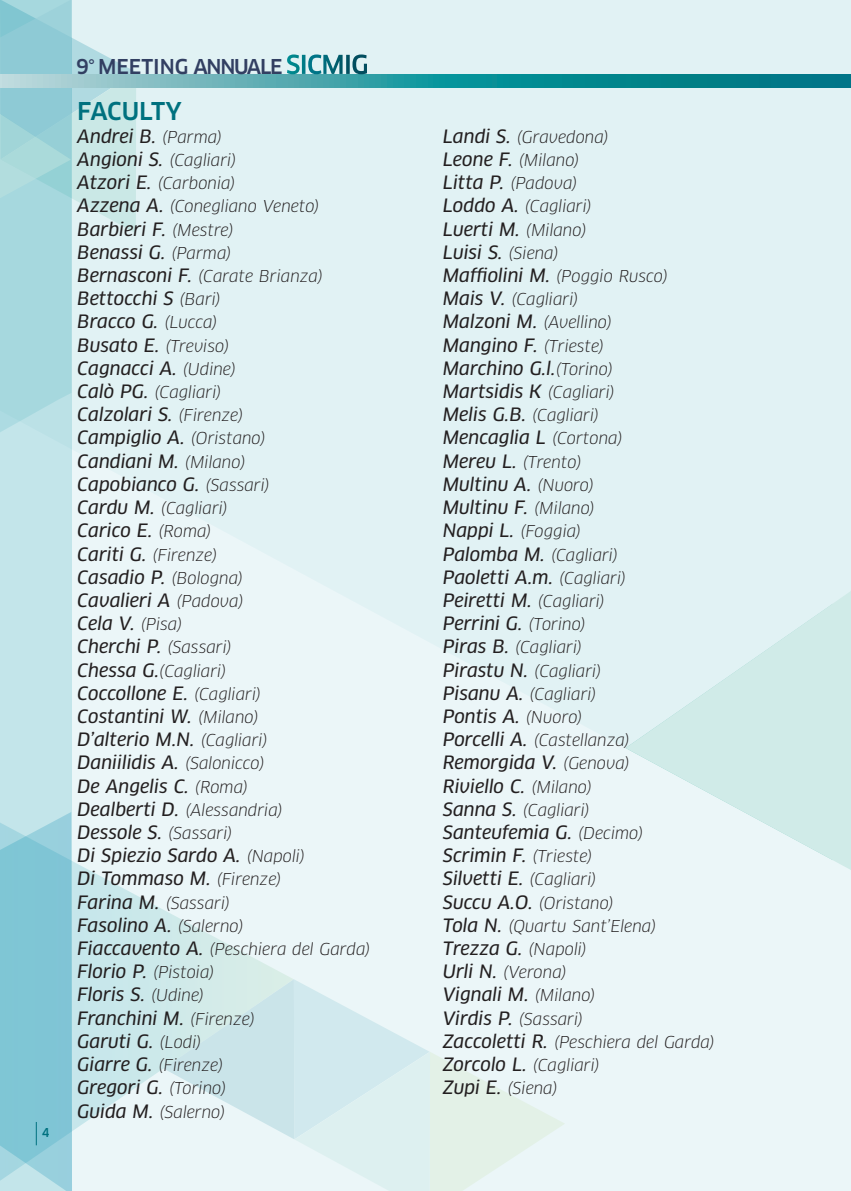
<style>
.page{position:relative;width:851px;height:1191px;background:#fff}
.page>*{position:absolute;margin:0;border:0;box-sizing:border-box;transform-origin:0 0}
.t1{font:500 24px "Clan Pro";letter-spacing:-.01em;color:#00717f}
.t2{font:500 20px "Clan Pro";letter-spacing:-.035em;color:#323f62}
.t3{font:italic 18px "Clan Pro News";color:#231f20}
.t4{font:italic 16px "Clan Pro";color:#231f20}
.t5{font:500 12px "Clan Pro";color:#00717f}
.s1{font-size:18.2px}
.s2{font-size:25.4px;color:#fff}
.s3{font-family:"Clan Pro";font-size:16px}
.s4{font-family:"Clan Pro News";font-size:18px}
</style>
<div class="page">
<div style="left:0;top:0;width:850px;height:1191px;background:#e1f2f4"></div>
<svg style="left:293px;top:979px;width:271px;height:212px"></svg>
<svg style="left:625px;top:591px;width:225px;height:278px"></svg>
<svg style="left:72px;top:861px;width:221px;height:278px"></svg>
<hr style="left:850px;top:0;width:1px;height:1191px;background:#0092a6">
<svg style="left:850px;top:0;width:1px;height:870px"></svg>
<div style="left:0;top:0;width:71px;height:1191px;background:#c3e5ea"></div>
<svg style="left:0;top:0;width:136px;height:442px"></svg>
<svg style="left:0;top:75px;width:850px;height:13px;background:#389da4"></svg>
<svg style="left:0;top:812px;width:72px;height:379px;background:#87c8d7"></svg>
<p class="t5" style="left:42px;top:1125px;width:9px">4</p>
<p class="t2" style="left:76px;top:55px;width:294px">9<span class="s1">°</span> MEETING ANNUALE <span class="s2">SICMIG</span></p>
<p class="t1" style="left:77px;top:97px;width:106px">FACULTY</p>
<p class="t3" style="left:77px;top:125px;width:146px">Andrei B. <span class="s3">(Parma)</span></p>
<p class="t4" style="left:77px;top:150px;width:160px"><span class="s4">Angioni S.</span> (Cagliari)</p>
<p class="t4" style="left:77px;top:174px;width:160px"><span class="s4">Atzori E.</span> (Carbonia)</p>
<p class="t4" style="left:77px;top:197px;width:244px"><span class="s4">Azzena A.</span> (Conegliano Veneto)</p>
<p class="t3" style="left:77px;top:218px;width:158px">Barbieri F. <span class="s3">(Mestre)</span></p>
<p class="t3" style="left:77px;top:241px;width:156px">Benassi G. <span class="s3">(Parma)</span></p>
<p class="t4" style="left:77px;top:266px;width:247px"><span class="s4">Bernasconi F.</span> (Carate Brianza)</p>
<p class="t3" style="left:77px;top:288px;width:145px">Bettocchi S <span class="s3">(Bari)</span></p>
<p class="t3" style="left:77px;top:311px;width:142px">Bracco G. <span class="s3">(Lucca)</span></p>
<p class="t4" style="left:77px;top:336px;width:154px"><span class="s4">Busato E.</span> (Treviso)</p>
<p class="t3" style="left:77px;top:357px;width:160px">Cagnacci A. <span class="s3">(Udine)</span></p>
<p class="t4" style="left:77px;top:382px;width:146px"><span class="s4">Calò PG.</span> (Cagliari)</p>
<p class="t3" style="left:77px;top:404px;width:168px">Calzolari S. <span class="s3">(Firenze)</span></p>
<p class="t3" style="left:77px;top:427px;width:190px">Campiglio A. <span class="s3">(Oristano)</span></p>
<p class="t3" style="left:77px;top:450px;width:170px">Candiani M. <span class="s3">(Milano)</span></p>
<p class="t3" style="left:77px;top:473px;width:194px">Capobianco G. <span class="s3">(Sassari)</span></p>
<p class="t4" style="left:77px;top:498px;width:152px"><span class="s4">Cardu M.</span> (Cagliari)</p>
<p class="t3" style="left:77px;top:520px;width:136px">Carico E. <span class="s3">(Roma)</span></p>
<p class="t4" style="left:77px;top:545px;width:142px"><span class="s4">Cariti G.</span> (Firenze)</p>
<p class="t3" style="left:77px;top:566px;width:167px">Casadio P. <span class="s3">(Bologna)</span></p>
<p class="t3" style="left:77px;top:589px;width:168px">Cavalieri A <span class="s3">(Padova)</span></p>
<p class="t3" style="left:77px;top:613px;width:107px">Cela V. <span class="s3">(Pisa)</span></p>
<p class="t3" style="left:77px;top:636px;width:156px">Cherchi P. <span class="s3">(Sassari)</span></p>
<p class="t4" style="left:77px;top:661px;width:150px"><span class="s4">Chessa G.</span>(Cagliari)</p>
<p class="t3" style="left:77px;top:682px;width:185px">Coccollone E. <span class="s3">(Cagliari)</span></p>
<p class="t3" style="left:77px;top:705px;width:183px">Costantini W. <span class="s3">(Milano)</span></p>
<p class="t3" style="left:77px;top:729px;width:192px">D’alterio M.N. <span class="s3">(Cagliari)</span></p>
<p class="t3" style="left:77px;top:752px;width:189px">Daniilidis A. <span class="s3">(Salonicco)</span></p>
<p class="t3" style="left:77px;top:775px;width:172px">De Angelis C. <span class="s3">(Roma)</span></p>
<p class="t4" style="left:77px;top:800px;width:207px"><span class="s4">Dealberti D.</span> (Alessandria)</p>
<p class="t3" style="left:77px;top:821px;width:157px">Dessole S. <span class="s3">(Sassari)</span></p>
<p class="t3" style="left:77px;top:845px;width:229px">Di Spiezio Sardo A. <span class="s3">(Napoli)</span></p>
<p class="t3" style="left:77px;top:868px;width:206px">Di Tommaso M. <span class="s3">(Firenze)</span></p>
<p class="t4" style="left:77px;top:893px;width:154px"><span class="s4">Farina M.</span> (Sassari)</p>
<p class="t3" style="left:77px;top:914px;width:168px">Fasolino A. <span class="s3">(Salerno)</span></p>
<p class="t4" style="left:77px;top:939px;width:295px"><span class="s4">Fiaccavento A.</span> (Peschiera del Garda)</p>
<p class="t4" style="left:77px;top:962px;width:139px"><span class="s4">Florio P.</span> (Pistoia)</p>
<p class="t3" style="left:77px;top:984px;width:128px">Floris S. <span class="s3">(Udine)</span></p>
<p class="t3" style="left:77px;top:1007px;width:179px">Franchini M. <span class="s3">(Firenze)</span></p>
<p class="t3" style="left:77px;top:1030px;width:126px">Garuti G. <span class="s3">(Lodi)</span></p>
<p class="t4" style="left:77px;top:1055px;width:147px"><span class="s4">Giarre G.</span> (Firenze)</p>
<p class="t3" style="left:77px;top:1077px;width:151px">Gregori G. <span class="s3">(Torino)</span></p>
<p class="t4" style="left:77px;top:1102px;width:150px"><span class="s4">Guida M.</span> (Salerno)</p>
<p class="t4" style="left:442px;top:127px;width:168px"><span class="s4">Landi S.</span> (Gravedona)</p>
<p class="t4" style="left:442px;top:150px;width:138px"><span class="s4">Leone F.</span> (Milano)</p>
<p class="t4" style="left:442px;top:174px;width:136px"><span class="s4">Litta P.</span> (Padova)</p>
<p class="t4" style="left:442px;top:197px;width:151px"><span class="s4">Loddo A.</span> (Cagliari)</p>
<p class="t3" style="left:442px;top:218px;width:145px">Luerti M. <span class="s3">(Milano)</span></p>
<p class="t3" style="left:442px;top:241px;width:117px">Luisi S. <span class="s3">(Siena)</span></p>
<p class="t4" style="left:442px;top:266px;width:227px"><span class="s4">Maffiolini M.</span> (Poggio Rusco)</p>
<p class="t4" style="left:442px;top:290px;width:137px"><span class="s4">Mais V.</span> (Cagliari)</p>
<p class="t4" style="left:442px;top:313px;width:171px"><span class="s4">Malzoni M.</span> (Avellino)</p>
<p class="t3" style="left:442px;top:334px;width:163px">Mangino F. <span class="s3">(Trieste)</span></p>
<p class="t3" style="left:442px;top:357px;width:172px">Marchino G.l.<span class="s3">(Torino)</span></p>
<p class="t3" style="left:442px;top:381px;width:174px">Martsidis K <span class="s3">(Cagliari)</span></p>
<p class="t4" style="left:442px;top:406px;width:158px"><span class="s4">Melis G.B.</span> (Cagliari)</p>
<p class="t3" style="left:442px;top:427px;width:181px">Mencaglia L <span class="s3">(Cortona)</span></p>
<p class="t4" style="left:442px;top:452px;width:140px"><span class="s4">Mereu L.</span> (Trento)</p>
<p class="t3" style="left:442px;top:473px;width:153px">Multinu A. <span class="s3">(Nuoro)</span></p>
<p class="t3" style="left:442px;top:497px;width:154px">Multinu F. <span class="s3">(Milano)</span></p>
<p class="t4" style="left:442px;top:522px;width:140px"><span class="s4">Nappi L.</span> (Foggia)</p>
<p class="t4" style="left:442px;top:545px;width:177px"><span class="s4">Palomba M.</span> (Cagliari)</p>
<p class="t3" style="left:442px;top:566px;width:185px">Paoletti A.m. <span class="s3">(Cagliari)</span></p>
<p class="t3" style="left:442px;top:589px;width:164px">Peiretti M. <span class="s3">(Cagliari)</span></p>
<p class="t3" style="left:442px;top:613px;width:145px">Perrini G. <span class="s3">(Torino)</span></p>
<p class="t4" style="left:442px;top:638px;width:141px"><span class="s4">Piras B.</span> (Cagliari)</p>
<p class="t4" style="left:442px;top:661px;width:160px"><span class="s4">Pirastu N.</span> (Cagliari)</p>
<p class="t4" style="left:442px;top:684px;width:155px"><span class="s4">Pisanu A.</span> (Cagliari)</p>
<p class="t3" style="left:442px;top:705px;width:141px">Pontis A. <span class="s3">(Nuoro)</span></p>
<p class="t4" style="left:442px;top:730px;width:189px"><span class="s4">Porcelli A.</span> (Castellanza)</p>
<p class="t3" style="left:442px;top:752px;width:188px">Remorgida V. <span class="s3">(Genova)</span></p>
<p class="t3" style="left:442px;top:775px;width:151px">Riviello C. <span class="s3">(Milano)</span></p>
<p class="t4" style="left:442px;top:800px;width:148px"><span class="s4">Sanna S.</span> (Cagliari)</p>
<p class="t3" style="left:442px;top:821px;width:202px">Santeufemia G. <span class="s3">(Decimo)</span></p>
<p class="t3" style="left:442px;top:845px;width:151px">Scrimin F. <span class="s3">(Trieste)</span></p>
<p class="t3" style="left:442px;top:868px;width:155px">Silvetti E. <span class="s3">(Cagliari)</span></p>
<p class="t4" style="left:442px;top:893px;width:173px"><span class="s4">Succu A.O.</span> (Oristano)</p>
<p class="t4" style="left:442px;top:916px;width:215px"><span class="s4">Tola N.</span> (Quartu Sant’Elena)</p>
<p class="t3" style="left:442px;top:937px;width:146px">Trezza G. <span class="s3">(Napoli)</span></p>
<p class="t4" style="left:442px;top:962px;width:125px"><span class="s4">Urli N.</span> (Verona)</p>
<p class="t3" style="left:442px;top:984px;width:154px">Vignali M. <span class="s3">(Milano)</span></p>
<p class="t4" style="left:442px;top:1009px;width:142px"><span class="s4">Virdis P.</span> (Sassari)</p>
<p class="t4" style="left:442px;top:1032px;width:274px"><span class="s4">Zaccoletti R.</span> (Peschiera del Garda)</p>
<p class="t4" style="left:442px;top:1055px;width:158px"><span class="s4">Zorcolo L.</span> (Cagliari)</p>
<p class="t4" style="left:442px;top:1078px;width:116px"><span class="s4">Zupi E.</span> (Siena)</p>
</div>
